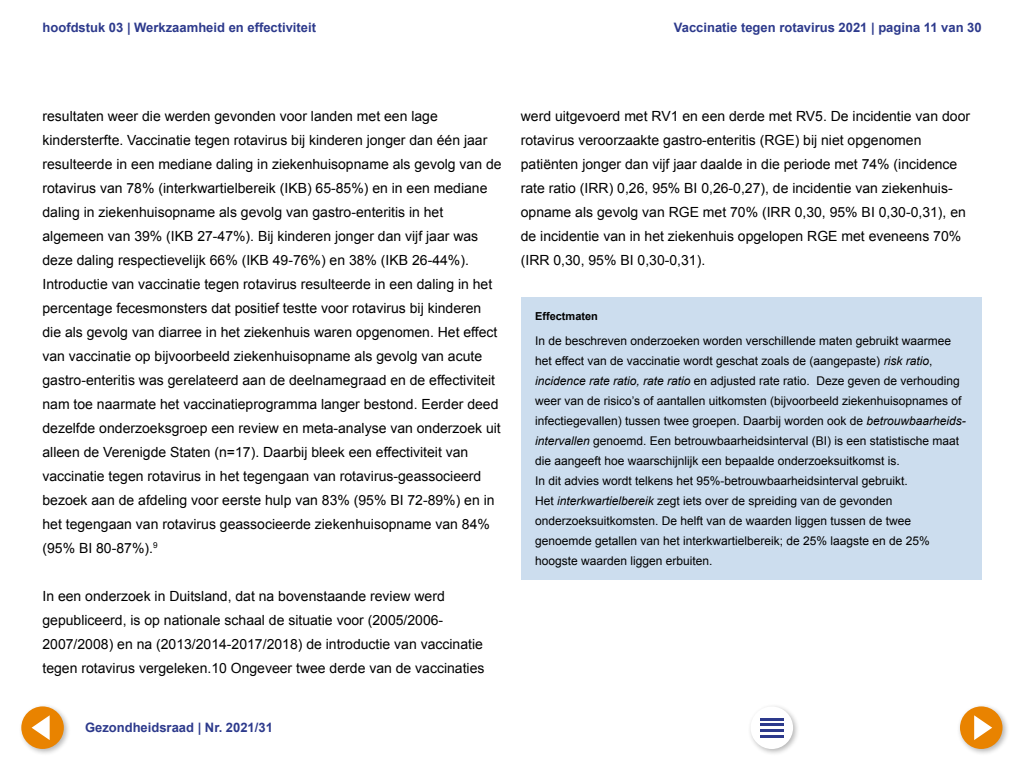
<style>
.page{position:relative;width:1024px;height:768px;background:#fff}
.page>*{position:absolute;margin:0;border:0;box-sizing:border-box;transform-origin:0 0}
.Plat_z_ruimte{font:14px/24px "Arial";color:#000}
.t1{font:700 13px "Arial";color:#2d3a8c}
.Kadertekst{font:12px/20px "Arial";color:#000}
.Kader_Kop{font:700 11px "Arial";color:#000}
.s1{font-style:italic}
</style>
<div class="page">
<div style="left:521px;top:298px;width:460px;height:30px;background:#cde"></div>
<div style="left:521px;top:328px;width:460px;height:252px;background:#cde"></div>
<div style="left:18px;top:703px;width:53px;height:53px;background:#000;opacity:.3"></div>
<div style="left:21px;top:706px;width:43px;height:43px;background:#e98300;border-radius:50%"></div>
<svg style="left:32px;top:715px;width:18px;height:25px"></svg>
<div style="left:747px;top:703px;width:53px;height:53px;background:#000;opacity:.3"></div>
<div style="left:751px;top:707px;width:42px;height:42px;background:#fff;border-radius:50%"></div>
<hr style="left:760px;top:718px;width:24px;height:2px;background:#2d3a8c">
<hr style="left:760px;top:724px;width:24px;height:2px;background:#2d3a8c">
<hr style="left:760px;top:730px;width:24px;height:2px;background:#2d3a8c">
<hr style="left:760px;top:735px;width:24px;height:2px;background:#2d3a8c">
<div style="left:957px;top:703px;width:53px;height:53px;background:#000;opacity:.3"></div>
<div style="left:960px;top:706px;width:43px;height:43px;background:#e98300;border-radius:50%"></div>
<svg style="left:974px;top:715px;width:18px;height:25px"></svg>
<p class="t1" style="left:43px;top:19px;width:275px">hoofdstuk 03 | Werkzaamheid en effectiviteit</p>
<p class="t1" style="left:674px;top:19px;width:309px">Vaccinatie tegen rotavirus 2021 | pagina 11 van 30</p>
<p class="Plat_z_ruimte" style="left:43px;top:104px;width:461px">resultaten weer die werden gevonden voor landen met een lage kindersterfte. Vaccinatie tegen rotavirus bij kinderen jonger dan één jaar resulteerde in een mediane daling in ziekenhuisopname als gevolg van de rotavirus van 78% (interkwartielbereik (IKB) 65-85%) en in een mediane daling in ziekenhuisopname als gevolg van gastro-enteritis in het algemeen van 39% (IKB 27-47%). Bij kinderen jonger dan vijf jaar was deze daling respectievelijk 66% (IKB 49-76%) en 38% (IKB 26-44%).<br>Introductie van vaccinatie tegen rotavirus resulteerde in een daling in het percentage fecesmonsters dat positief testte voor rotavirus bij kinderen die als gevolg van diarree in het ziekenhuis waren opgenomen. Het effect van vaccinatie op bijvoorbeeld ziekenhuisopname als gevolg van acute gastro-enteritis was gerelateerd aan de deelnamegraad en de effectiviteit nam toe naarmate het vaccinatieprogramma langer bestond. Eerder deed dezelfde onderzoeksgroep een review en meta-analyse van onderzoek uit alleen de Verenigde Staten (n=17). Daarbij bleek een effectiviteit van vaccinatie tegen rotavirus in het tegengaan van rotavirus-geassocieerd bezoek aan de afdeling voor eerste hulp van 83% (95% BI 72-89%) en in het tegengaan van rotavirus geassocieerde ziekenhuisopname van 84% (95% BI 80-87%).<sup>9</sup></p>
<p class="Plat_z_ruimte" style="left:43px;top:584px;width:443px">In een onderzoek in Duitsland, dat na bovenstaande review werd gepubliceerd, is op nationale schaal de situatie voor (2005/2006- 2007/2008) en na (2013/2014-2017/2018) de introductie van vaccinatie tegen rotavirus vergeleken.10 Ongeveer twee derde van de vaccinaties</p>
<p class="t1" style="left:85px;top:719px;width:189px">Gezondheidsraad | Nr. 2021/31</p>
<p class="Plat_z_ruimte" style="left:521px;top:104px;width:451px">werd uitgevoerd met RV1 en een derde met RV5. De incidentie van door rotavirus veroorzaakte gastro-enteritis (RGE) bij niet opgenomen patiënten jonger dan vijf jaar daalde in die periode met 74% (incidence rate ratio (IRR) 0,26, 95% BI 0,26-0,27), de incidentie van ziekenhuis&shy;opname als gevolg van RGE met 70% (IRR 0,30, 95% BI 0,30-0,31), en de incidentie van in het ziekenhuis opgelopen RGE met eveneens 70% (IRR 0,30, 95% BI 0,30-0,31).</p>
<h2 class="Kader_Kop" style="left:535px;top:309px;width:64px">Effectmaten</h2>
<p class="Kadertekst" style="left:535px;top:331px;width:432px">In de beschreven onderzoeken worden verschillende maten gebruikt waarmee het effect van de vaccinatie wordt geschat zoals de (aangepaste) <span class="s1">risk ratio</span>, <span class="s1">incidence rate ratio, rate ratio</span> en adjusted rate ratio. Deze geven de verhouding weer van de risico’s of aantallen uitkomsten (bijvoorbeeld ziekenhuisopnames of infectiegevallen) tussen twee groepen. Daarbij worden ook de <span class="s1">betrouwbaarheids&shy;intervallen</span> genoemd. Een betrouwbaarheidsinterval (BI) is een statistische maat die aangeeft hoe waarschijnlijk een bepaalde onderzoeksuitkomst is.<br>In dit advies wordt telkens het 95%-betrouwbaarheidsinterval gebruikt.</p>
<p class="Kadertekst" style="left:535px;top:491px;width:396px">Het <span class="s1">interkwartielbereik</span> zegt iets over de spreiding van de gevonden onderzoeksuitkomsten. De helft van de waarden liggen tussen de twee genoemde getallen van het interkwartielbereik; de 25% laagste en de 25% hoogste waarden liggen erbuiten.</p>
</div>
